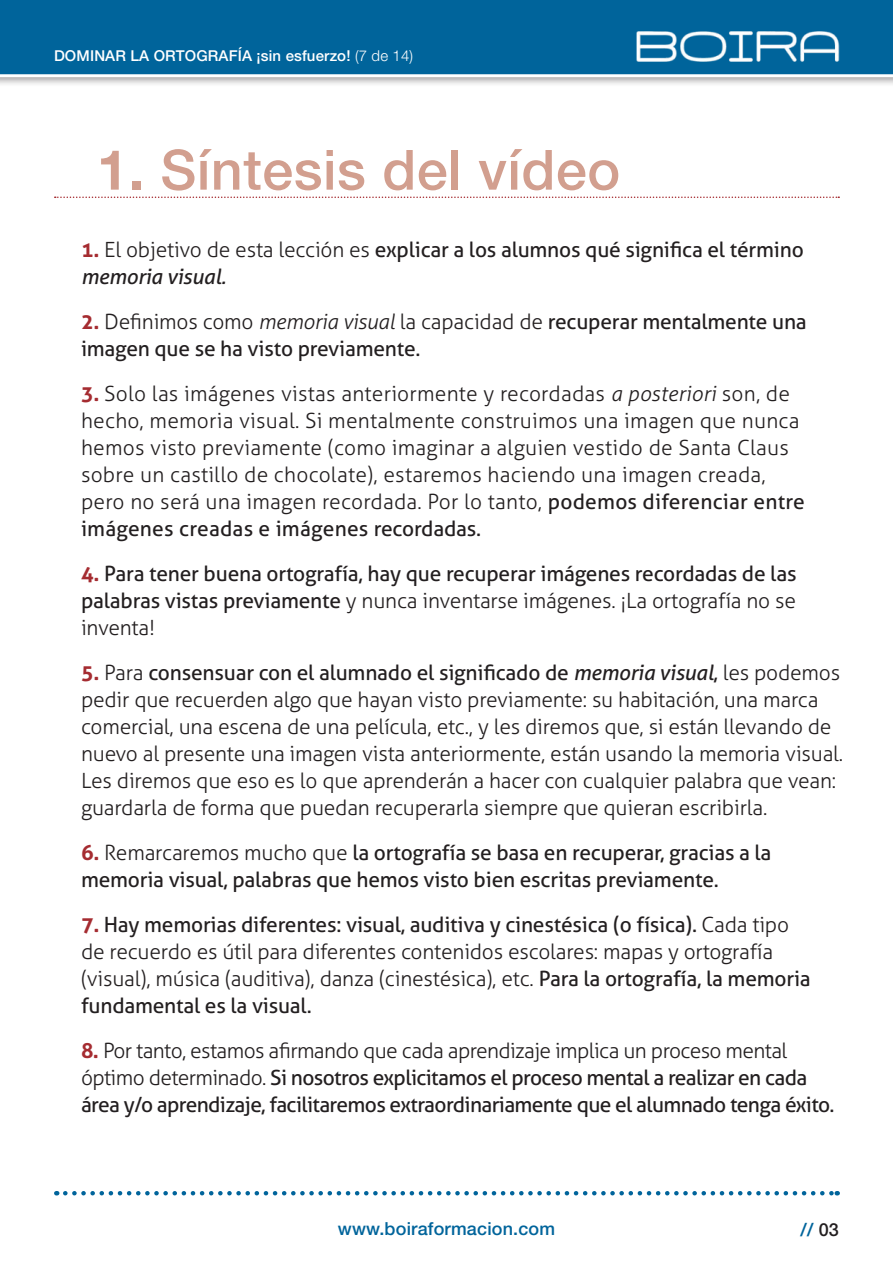
<style>
.page{position:relative;width:893px;height:1263px;background:#fff}
.page>*{position:absolute;margin:0;border:0;box-sizing:border-box;transform-origin:0 0}
.t1{font:500 55.5px "Helvetica Neue LT Std";letter-spacing:.01em;color:#d29f8f}
.t2{font:300 21px/27px "Aller";letter-spacing:-.01em;color:#231f20}
.t3{font:21px/27px "Aller";letter-spacing:-.01em;color:#231f20}
.t4{font:300 21px/27px "Aller";letter-spacing:.01em;color:#231f20}
.t5{font:21px/27px "Aller";letter-spacing:-.03em;color:#231f20}
.t6{font:500 18px "Helvetica Neue LT Std";letter-spacing:.01em;color:#00649b}
.t7{font:500 15px "Helvetica Neue LT Std";letter-spacing:.01em;color:#fff}
.s1{font-weight:300}
.s2{font-weight:700}
.s3{font-weight:700;color:#a52c31}
.s4{font-style:italic}
.s5{font-weight:300;font-style:italic}
.s6{font-weight:400}
.s7{font-weight:400;font-style:italic}
.s8{color:#231f20}
</style>
<div class="page">
<div style="left:0;top:0;width:893px;height:87px;background:#231f20;opacity:.5"></div>
<div style="left:0;top:0;width:893px;height:77px;background:#00649b"></div>
<img style="left:621px;top:19px;width:231px;height:56px">
<svg style="left:65px;top:1191px;width:773px;height:4px"></svg>
<svg style="left:55px;top:197px;width:784px;height:1px"></svg>
<p class="t7" style="left:54px;top:47px;width:361px">DOMINAR LA ORTOGRAFÍA ¡sin esfuerzo! <span class="s1">(7 de 14)</span></p>
<p class="t1" style="left:97px;top:137px;width:525px"><span class="s2">1.</span> Síntesis del vídeo</p>
<p class="t3" style="left:81px;top:236px;width:724px"><span class="s3">1.</span> <span class="s1">El objetivo de esta lección es</span> explicar a los alumnos qué significa el término <span class="s4">memoria visual.</span></p>
<p class="t3" style="left:81px;top:308px;width:727px"><span class="s3">2.</span> <span class="s1">Definimos como</span> <span class="s5">memoria visual</span> <span class="s1">la capacidad de</span> recuperar mentalmente una imagen que se ha visto previamente.</p>
<p class="t4" style="left:81px;top:380px;width:725px"><span class="s3">3.</span> Solo las imágenes vistas anteriormente y recordadas <span class="s4">a posteriori</span> son, de hecho, memoria visual. Si mentalmente construimos una imagen que nunca hemos visto previamente (como imaginar a alguien vestido de Santa Claus sobre un castillo de chocolate), estaremos haciendo una imagen creada, pero no será una imagen recordada. Por lo tanto, <span class="s6">podemos diferenciar entre imágenes creadas e imágenes recordadas.</span></p>
<p class="t3" style="left:81px;top:560px;width:717px;text-align:justify"><span class="s3">4.</span> Para tener buena ortografía, hay que recuperar imágenes recordadas de las palabras vistas previamente <span class="s1">y nunca inventarse imágenes. ¡La ortografía no se inventa!</span></p>
<p class="t2" style="left:81px;top:659px;width:764px"><span class="s3">5.</span> Para <span class="s6">consensuar con el alumnado el significado de</span> <span class="s7">memoria visual</span><span class="s6">,</span> les podemos pedir que recuerden algo que hayan visto previamente: su habitación, una marca comercial, una escena de una película, etc., y les diremos que, si están llevando de nuevo al presente una imagen vista anteriormente, están usando la memoria visual.<br>Les diremos que eso es lo que aprenderán a hacer con cualquier palabra que vean: guardarla de forma que puedan recuperarla siempre que quieran escribirla.</p>
<p class="t3" style="left:81px;top:839px;width:692px"><span class="s3">6.</span> <span class="s1">Remarcaremos mucho que</span> la ortografía se basa en recuperar, gracias a la memoria visual, palabras que hemos visto bien escritas previamente.</p>
<p class="t2" style="left:81px;top:911px;width:731px"><span class="s3">7.</span> <span class="s6">Hay memorias diferentes: visual, auditiva y cinestésica (o física).</span> Cada tipo de recuerdo es útil para diferentes contenidos escolares: mapas y ortografía (visual), música (auditiva), danza (cinestésica), etc. <span class="s6">Para la ortografía, la memoria fundamental es la visual.</span></p>
<p class="t5" style="left:81px;top:1037px;width:755px"><span class="s3">8.</span> <span class="s1">Por tanto, estamos afirmando que cada aprendizaje implica un proceso mental óptimo determinado.</span> Si nosotros explicitamos el proceso mental a realizar en cada área y/o aprendizaje, facilitaremos extraordinariamente que el alumnado tenga éxito.</p>
<p class="t6" style="left:338px;top:1218px;width:219px">www.boiraformacion.com</p>
<p class="t6" style="left:801px;top:1218px;width:40px">// <span class="s8">03</span></p>
</div>
